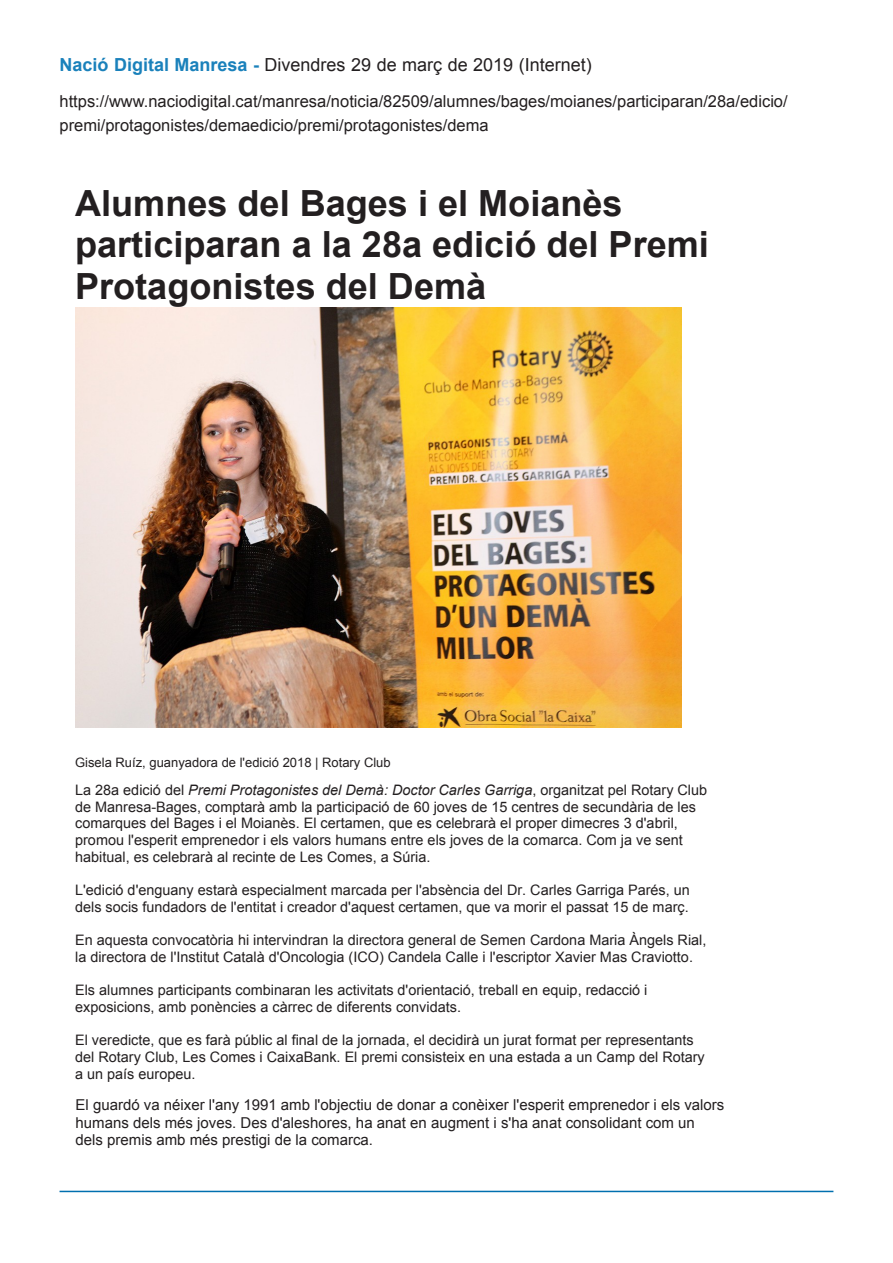
<style>
.page{position:relative;width:893px;height:1263px;background:#fff}
.page>*{position:absolute;margin:0;border:0;box-sizing:border-box;transform-origin:0 0}
.t1{font:700 36.15px/41.7px "Arial";color:#231f20}
.t2{font:18px "Arial";color:#231f20}
.t3{font:16.5px/24px "Arial";color:#231f20}
.t4{font:15px/17.4px "Arial";color:#231f20}
.t5{font:14.4px/16.6px "Arial";color:#231f20}
.t6{font:13.05px "Arial";color:#231f20}
.t7{font:11.55px "Arial";color:#231f20}
.s1{font-weight:700;color:#1a81bb}
.s2{font-style:italic}
</style>
<div class="page">
<img style="left:75px;top:308px;width:606px;height:419px">
<hr style="left:60px;top:1191px;width:773px;height:1px;background:#006faf">
<p class="t2" style="left:60px;top:53px;width:534px"><span class="s1">Nació Digital Manresa -</span> Divendres 29 de març de 2019 (Internet)</p>
<p class="t3" style="left:60px;top:90px;width:730px">https://www.naciodigital.cat/manresa/noticia/82509/alumnes/bages/moianes/participaran/28a/edicio/ premi/protagonistes/demaedicio/premi/protagonistes/dema</p>
<p class="t1" style="left:75px;top:183px;width:635px">Alumnes del Bages i el Moianès participaran a la 28a edició del Premi<br>Protagonistes del Demà</p>
<p class="t6" style="left:75px;top:753px;width:317px">Gisela Ruíz, guanyadora de l'edició 2018 | Rotary Club</p>
<p class="t5" style="left:75px;top:782px;width:634px">La 28a edició del <span class="s2">Premi Protagonistes del Demà: Doctor Carles Garriga</span>, organitzat pel Rotary Club de Manresa-Bages, comptarà amb la participació de 60 joves de 15 centres de secundària de les comarques del Bages i el Moianès. El certamen, que es celebrarà el proper dimecres 3 d'abril, promou l'esperit emprenedor i els valors humans entre els joves de la comarca. Com ja ve sent habitual, es celebrarà al recinte de Les Comes, a Súria.</p>
<p class="t5" style="left:75px;top:882px;width:616px">L'edició d'enguany estarà especialment marcada per l'absència del Dr. Carles Garriga Parés, un dels socis fundadors de l'entitat i creador d'aquest certamen, que va morir el passat 15 de març.</p>
<p class="t5" style="left:75px;top:932px;width:633px">En aquesta convocatòria hi intervindran la directora general de Semen Cardona Maria Àngels Rial, la directora de l'Institut Català d'Oncologia (ICO) Candela Calle i l'escriptor Xavier Mas Craviotto.</p>
<p class="t5" style="left:75px;top:982px;width:574px">Els alumnes participants combinaran les activitats d'orientació, treball en equip, redacció i exposicions, amb ponències a càrrec de diferents convidats.</p>
<p class="t5" style="left:75px;top:1032px;width:631px">El veredicte, que es farà públic al final de la jornada, el decidirà un jurat format per representants del Rotary Club, Les Comes i CaixaBank. El premi consisteix en una estada a un Camp del Rotary a un país europeu.</p>
<p class="t7" style="left:75px;top:1110px;width:645px">https://www.naciodigital.cat/manresa/noticia/82509/alumnes/bages/moianes/participaran/28a/edicio/premi/protagonistes/dema</p>
<p class="t4" style="left:75px;top:1096px;width:650px">El guardó va néixer l'any 1991 amb l'objectiu de donar a conèixer l'esperit emprenedor i els valors humans dels més joves. Des d'aleshores, ha anat en augment i s'ha anat consolidant com un dels premis amb més prestigi de la comarca.</p>
</div>
